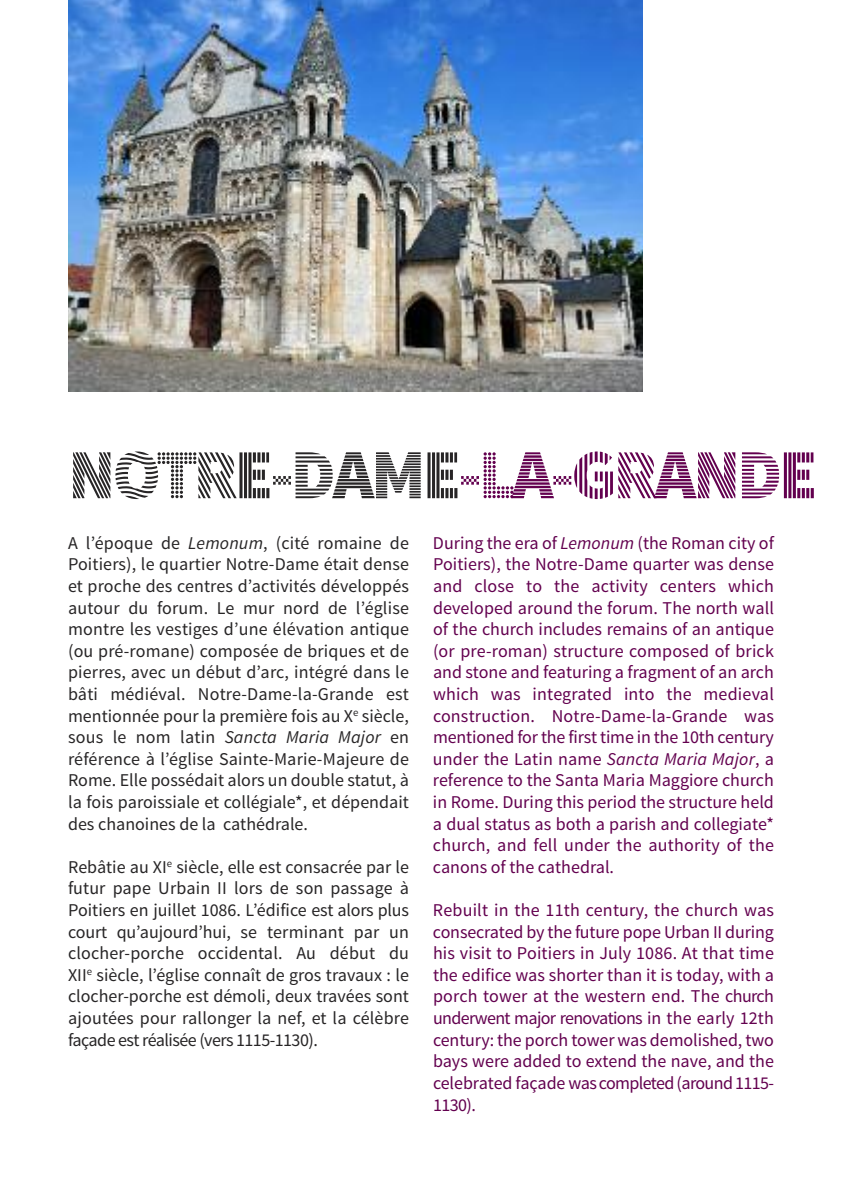
<style>
.page{position:relative;width:842px;height:1191px;background:#fff}
.page>*{position:absolute;margin:0;border:0;box-sizing:border-box;transform-origin:0 0}
.t1{font:70.6px "Source Sans Pro DISPLAY";letter-spacing:-.05em;color:#272526}
.t2{font:18px/21.6px "Source Sans Pro";color:#63004f;text-align:justify}
.t3{font:18px/21.6px "Source Sans Pro";color:#272526;text-align:justify}
.s1{color:#63004f}
.s2{font-style:italic}
</style>
<div class="page">
<img style="left:68px;top:0;width:575px;height:391px">
<h1 class="t1" style="left:68px;top:432px;width:751px">NOTRE-DAME<span class="s1">-LA-GRANDE</span></h1>
<p class="t3" style="left:68px;top:533px;width:342px">A l’époque de <span class="s2">Lemonum</span>, (cité romaine de Poitiers), le quartier Notre-Dame était dense et proche des centres d’activités développés autour du forum. Le mur nord de l’église montre les vestiges d’une élévation antique (ou pré-romane) composée de briques et de pierres, avec un début d’arc, intégré dans le bâti médiéval. Notre-Dame-la-Grande est mentionnée pour la première fois au X<sup>e</sup> siècle, sous le nom latin <span class="s2">Sancta Maria Major</span> en référence à l’église Sainte-Marie-Majeure de Rome. Elle possédait alors un double statut, à la fois paroissiale et collégiale*, et dépendait des chanoines de la cathédrale.</p>
<p class="t3" style="left:68px;top:857px;width:342px">Rebâtie au XI<sup>e</sup> siècle, elle est consacrée par le futur pape Urbain II lors de son passage à Poitiers en juillet 1086. L’édifice est alors plus court qu’aujourd’hui, se terminant par un clocher-porche occidental. Au début du XII<sup>e</sup> siècle, l’église connaît de gros travaux : le clocher-porche est démoli, deux travées sont ajoutées pour rallonger la nef, et la célèbre façade est réalisée (vers 1115-1130).</p>
<p class="t2" style="left:433px;top:533px;width:342px">During the era of <span class="s2">Lemonum</span> (the Roman city of Poitiers), the Notre-Dame quarter was dense and close to the activity centers which developed around the forum. The north wall of the church includes remains of an antique (or pre-roman) structure composed of brick and stone and featuring a fragment of an arch which was integrated into the medieval construction. Notre-Dame-la-Grande was mentioned for the first time in the 10th century under the Latin name <span class="s2">Sancta Maria Major</span>, a reference to the Santa Maria Maggiore church in Rome. During this period the structure held a dual status as both a parish and collegiate* church, and fell under the authority of the canons of the cathedral.</p>
<p class="t2" style="left:433px;top:900px;width:342px">Rebuilt in the 11th century, the church was consecrated by the future pope Urban II during his visit to Poitiers in July 1086. At that time the edifice was shorter than it is today, with a porch tower at the western end. The church underwent major renovations in the early 12th century: the porch tower was demolished, two bays were added to extend the nave, and the celebrated façade wascompleted(around1115- 1130).</p>
</div>
